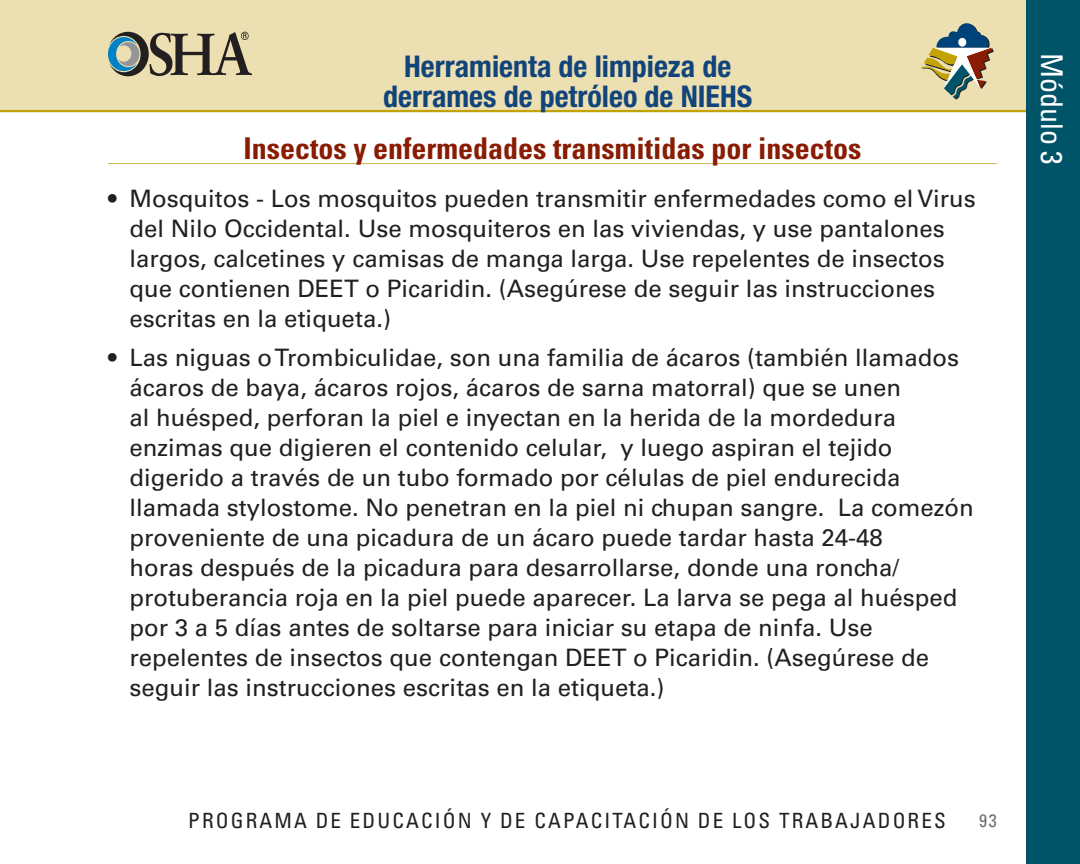
<style>
.page{position:relative;width:1080px;height:864px;background:#fff}
.page>*{position:absolute;margin:0;border:0;box-sizing:border-box;transform-origin:0 0}
.t1{font:700 condensed 30px/30px "Helvetica Neue";color:#11447a;text-align:center}
.TITLE{font:700 condensed 30px "Univers";color:#891c02}
.SIDE_TITLE_RIGHT{font:condensed 30px "Univers";color:#fff}
.BULLETS{font:24px/30px "Univers";color:#231f20}
.t2{font:condensed 21px "Univers";letter-spacing:.1em;color:#231f20}
.t3{font:condensed 18px "Univers";color:#6c6d70}
</style>
<div class="page">
<div style="left:0;top:0;width:1080px;height:112px;background:#ecdfb1"></div>
<hr style="left:0;top:110px;width:1080px;height:2px;background:#c2a205">
<svg style="left:921px;top:23px;width:73px;height:77px"></svg>
<svg style="left:108px;top:32px;width:144px;height:44px"></svg>
<hr style="left:108px;top:163px;width:889px;height:1px;background:#d2b54e">
<div style="left:1026px;top:0;width:54px;height:864px;background:#005467"></div>
<p class="t1" style="left:383px;top:51px;width:371px">Herramienta de limpieza de derrames de petróleo de NIEHS</p>
<p class="TITLE" style="left:243px;top:130px;width:620px">Insectos y enfermedades transmitidas por insectos</p>
<p class="BULLETS" style="left:130px;top:184px;width:848px;text-indent:-22px">• Mosquitos - Los mosquitos pueden transmitir enfermedades como el Virus del Nilo Occidental. Use mosquiteros en las viviendas, y use pantalones largos, calcetines y camisas de manga larga. Use repelentes de insectos que contienen DEET o Picaridin. (Asegúrese de seguir las instrucciones escritas en la etiqueta.)</p>
<p class="BULLETS" style="left:130px;top:342px;width:846px;text-indent:-22px">• Las niguas o Trombiculidae, son una familia de ácaros (también llamados ácaros de baya, ácaros rojos, ácaros de sarna matorral) que se unen<br>al huésped, perforan la piel e inyectan en la herida de la mordedura enzimas que digieren el contenido celular, y luego aspiran el tejido digerido a través de un tubo formado por células de piel endurecida llamada stylostome. No penetran en la piel ni chupan sangre. La comezón proveniente de una picadura de un ácaro puede tardar hasta 24-48<br>horas después de la picadura para desarrollarse, donde una roncha/ protuberancia roja en la piel puede aparecer. La larva se pega al huésped por 3 a 5 días antes de soltarse para iniciar su etapa de ninfa. Use repelentes de insectos que contengan DEET o Picaridin. (Asegúrese de seguir las instrucciones escritas en la etiqueta.)</p>
<p class="t2" style="left:188px;top:807px;width:759px">PROGRAMA DE EDUCACIÓN Y DE CAPACITACIÓN DE LOS TRABAJADORES</p>
<p class="t3" style="left:979px;top:809px;width:19px">93</p>
<p class="SIDE_TITLE_RIGHT" style="left:1071px;top:53px;width:113px;rotate:90deg">Módulo 3</p>
</div>
